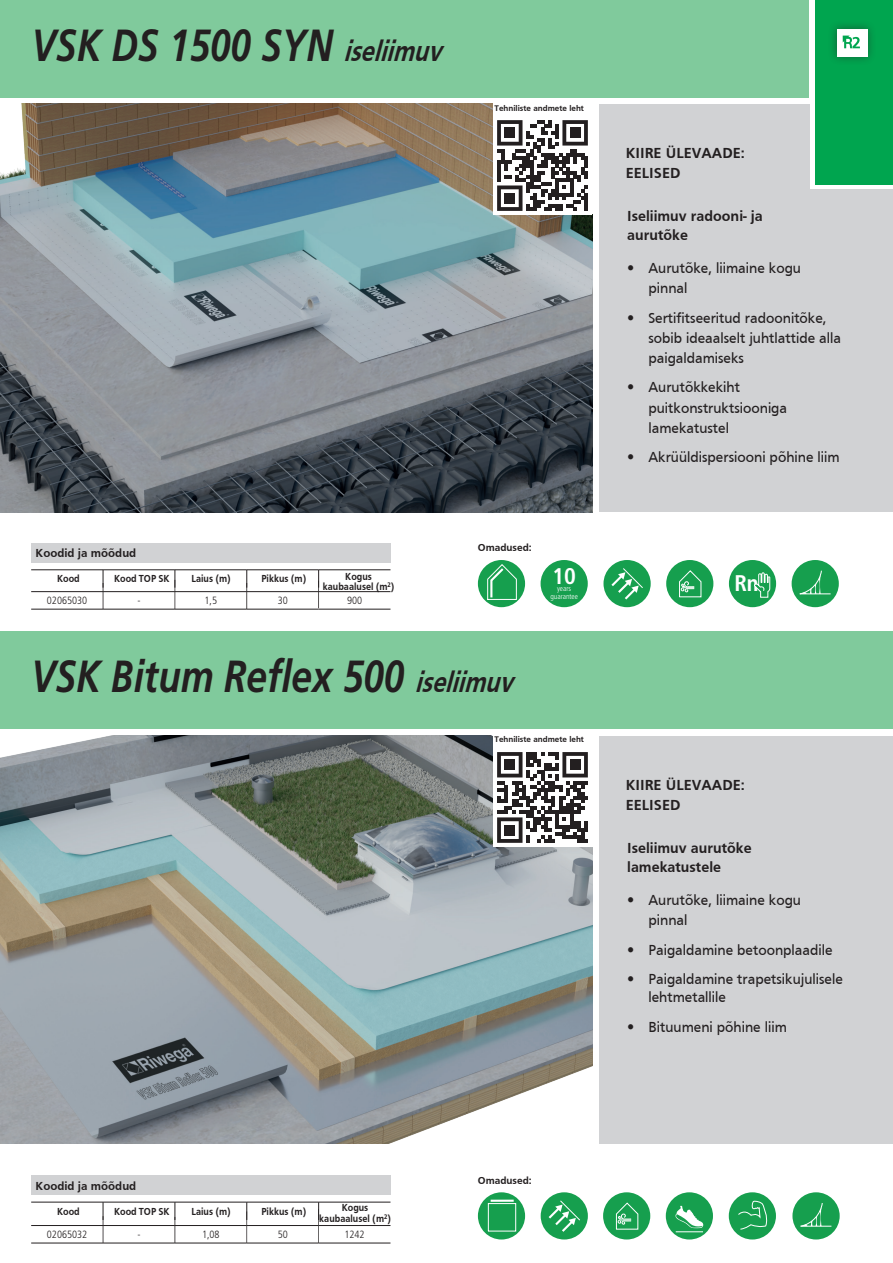
<style>
.page{position:relative;width:893px;height:1263px;background:#fff}
.page>*{position:absolute;margin:0;border:0;box-sizing:border-box;transform-origin:0 0}
.t1{font:italic 700 45px "Frutiger";color:#231f20;scale:.82 1}
.t2{font:700 condensed 22.65px "Frutiger";color:#fff}
.t3{font:15px/20.1px "Frutiger";color:#231f20;scale:.96 1}
.t4{font:700 15px/20.2px "Frutiger";color:#231f20}
.t5{font:700 12px "Frutiger";color:#231f20}
.t6{font:700 10.5px/10.5px "Frutiger";color:#231f20;text-align:center;scale:.9 1}
.t7{font:300 condensed 10.5px "Frutiger";color:#231f20}
.t8{font:700 10.5px "Frutiger";color:#231f20}
.t9{font:700 8.4px "Frutiger";color:#231f20}
.t10{font:300 condensed 7.5px/7.5px "Frutiger";color:#fff;text-align:center}
.s1{font-size:30px}
.s2{font-style:inherit}
.s3{font-weight:300}
</style>
<div class="page">
<div style="left:0;top:0;width:809px;height:98px;background:#80ca9c"></div>
<img style="left:0;top:104px;width:592px;height:408px">
<div style="left:815px;top:0;width:78px;height:184px;background:#00a54f"></div>
<div style="left:827px;top:20px;width:50px;height:45px;background:#231f20;opacity:.5"></div>
<div style="left:836px;top:29px;width:31px;height:27px;background:#fff"></div>
<svg style="left:843px;top:36px;width:17px;height:12px"></svg>
<div style="left:599px;top:189px;width:294px;height:323px;background:#d1d2d4"></div>
<div style="left:599px;top:104px;width:210px;height:95px;background:#d1d2d4"></div>
<div style="left:0;top:631px;width:893px;height:98px;background:#80ca9c"></div>
<div style="left:599px;top:821px;width:294px;height:323px;background:#d1d2d4"></div>
<div style="left:599px;top:736px;width:294px;height:95px;background:#d1d2d4"></div>
<div style="left:31px;top:543px;width:360px;height:19px;background:#d1d2d4"></div>
<div style="left:31px;top:1175px;width:360px;height:19px;background:#d1d2d4"></div>
<hr style="left:31px;top:569px;width:72px;height:1px;background:#231f20">
<hr style="left:103px;top:569px;width:72px;height:1px;background:#231f20">
<hr style="left:175px;top:569px;width:72px;height:1px;background:#231f20">
<hr style="left:247px;top:569px;width:72px;height:1px;background:#231f20">
<hr style="left:319px;top:569px;width:71px;height:1px;background:#231f20">
<hr style="left:31px;top:591px;width:72px;height:1px;background:#231f20">
<hr style="left:103px;top:591px;width:72px;height:1px;background:#231f20">
<svg style="left:103px;top:570px;width:1px;height:39px"></svg>
<hr style="left:175px;top:591px;width:72px;height:1px;background:#231f20">
<svg style="left:175px;top:570px;width:1px;height:39px"></svg>
<hr style="left:247px;top:591px;width:72px;height:1px;background:#231f20">
<svg style="left:247px;top:570px;width:1px;height:39px"></svg>
<hr style="left:319px;top:591px;width:71px;height:1px;background:#231f20">
<svg style="left:318px;top:570px;width:1px;height:38px"></svg>
<hr style="left:31px;top:609px;width:72px;height:1px;background:#231f20">
<hr style="left:103px;top:609px;width:72px;height:1px;background:#231f20">
<hr style="left:175px;top:609px;width:72px;height:1px;background:#231f20">
<hr style="left:247px;top:609px;width:72px;height:1px;background:#231f20">
<hr style="left:319px;top:609px;width:71px;height:1px;background:#231f20">
<hr style="left:31px;top:1202px;width:72px;height:1px;background:#231f20">
<hr style="left:103px;top:1202px;width:72px;height:1px;background:#231f20">
<hr style="left:175px;top:1202px;width:72px;height:1px;background:#231f20">
<hr style="left:247px;top:1202px;width:72px;height:1px;background:#231f20">
<hr style="left:319px;top:1202px;width:71px;height:1px;background:#231f20">
<hr style="left:31px;top:1225px;width:72px;height:1px;background:#231f20">
<hr style="left:103px;top:1225px;width:72px;height:1px;background:#231f20">
<svg style="left:103px;top:1202px;width:1px;height:41px"></svg>
<hr style="left:175px;top:1225px;width:72px;height:1px;background:#231f20">
<svg style="left:175px;top:1202px;width:1px;height:41px"></svg>
<hr style="left:247px;top:1225px;width:72px;height:1px;background:#231f20">
<hr style="left:247px;top:1211px;width:1px;height:32px;background:#231f20">
<hr style="left:319px;top:1225px;width:71px;height:1px;background:#231f20">
<hr style="left:318px;top:1209px;width:1px;height:34px;background:#231f20">
<hr style="left:31px;top:1243px;width:72px;height:1px;background:#231f20">
<hr style="left:103px;top:1243px;width:72px;height:1px;background:#231f20">
<hr style="left:175px;top:1243px;width:72px;height:1px;background:#231f20">
<hr style="left:247px;top:1243px;width:72px;height:1px;background:#231f20">
<hr style="left:319px;top:1243px;width:71px;height:1px;background:#231f20">
<div style="left:478px;top:560px;width:47px;height:47px;background:#169f4e;border-radius:50%"></div>
<svg style="left:487px;top:564px;width:30px;height:36px"></svg>
<div style="left:729px;top:560px;width:47px;height:47px;background:#169f4e;border-radius:50%"></div>
<svg style="left:754px;top:572px;width:16px;height:26px"></svg>
<div style="left:792px;top:560px;width:47px;height:47px;background:#169f4e;border-radius:50%"></div>
<hr style="left:800px;top:593px;width:31px;height:1px;background:#fff">
<svg style="left:799px;top:570px;width:23px;height:25px"></svg>
<div style="left:666px;top:560px;width:47px;height:47px;background:#169f4e;border-radius:50%"></div>
<svg style="left:679px;top:570px;width:22px;height:27px"></svg>
<div style="left:603px;top:560px;width:48px;height:47px;background:#169f4e;border-radius:50%"></div>
<svg style="left:609px;top:567px;width:35px;height:35px"></svg>
<div style="left:478px;top:1192px;width:47px;height:47px;background:#169f4e;border-radius:50%"></div>
<hr style="left:491px;top:1199px;width:23px;height:3px;background:#fff">
<div style="left:488px;top:1203px;width:28px;height:28px;border:1px solid #fff"></div>
<div style="left:541px;top:1192px;width:47px;height:47px;background:#169f4e;border-radius:50%"></div>
<svg style="left:546px;top:1200px;width:35px;height:34px"></svg>
<div style="left:603px;top:1192px;width:47px;height:47px;background:#169f4e;border-radius:50%"></div>
<svg style="left:616px;top:1202px;width:22px;height:28px"></svg>
<div style="left:666px;top:1192px;width:47px;height:47px;background:#169f4e;border-radius:50%"></div>
<svg style="left:675px;top:1206px;width:29px;height:26px"></svg>
<div style="left:729px;top:1192px;width:47px;height:47px;background:#169f4e;border-radius:50%"></div>
<svg style="left:738px;top:1195px;width:31px;height:35px"></svg>
<div style="left:792px;top:1192px;width:48px;height:47px;background:#169f4e;border-radius:50%"></div>
<hr style="left:801px;top:1226px;width:30px;height:1px;background:#fff">
<svg style="left:800px;top:1203px;width:23px;height:24px"></svg>
<div style="left:541px;top:560px;width:47px;height:47px;background:#169f4e;border-radius:50%"></div>
<img style="left:0;top:736px;width:592px;height:408px">
<div style="left:493px;top:103px;width:101px;height:111px;background:#fff"></div>
<div style="left:493px;top:736px;width:101px;height:110px;background:#fff"></div>
<div style="left:493px;top:117px;width:98px;height:98px;background:#fff"></div>
<svg style="left:497px;top:120px;width:91px;height:91px"></svg>
<div style="left:504px;top:127px;width:11px;height:11px;background:#231f20"></div>
<div style="left:570px;top:127px;width:11px;height:11px;background:#231f20"></div>
<div style="left:504px;top:193px;width:11px;height:11px;background:#231f20"></div>
<svg style="left:497px;top:752px;width:91px;height:91px"></svg>
<div style="left:504px;top:759px;width:11px;height:11px;background:#231f20"></div>
<div style="left:570px;top:759px;width:11px;height:11px;background:#231f20"></div>
<div style="left:504px;top:825px;width:11px;height:10px;background:#231f20"></div>
<h1 class="t1" style="left:32px;top:19px;width:512px">VS K D S 1 5 0 0 S YN <span class="s1">iseliimuv</span></h1>
<p class="t9" style="left:495px;top:103px;width:91px">Tehniliste andmete leht</p>
<p class="t5" style="left:36px;top:546px;width:102px">Koodid ja mõõdud</p>
<p class="t6" style="left:57px;top:573px;width:27px">Kood</p>
<p class="t6" style="left:114px;top:573px;width:63px">Kood TOP SK</p>
<p class="t6" style="left:191px;top:573px;width:45px">Laius (m)</p>
<p class="t6" style="left:261px;top:573px;width:51px">Pikkus (m)</p>
<p class="t6" style="left:323px;top:571px;width:81px">Kogus kaubaalusel (m<sup>2</sup>)</p>
<p class="t7" style="left:47px;top:594px;width:42px">02065030</p>
<p class="t7" style="left:137px;top:594px;width:5px">-</p>
<p class="t7" style="left:205px;top:594px;width:14px">1,5</p>
<p class="t7" style="left:278px;top:594px;width:12px">30</p>
<p class="t7" style="left:347px;top:594px;width:17px">900</p>
<p class="t8" style="left:478px;top:542px;width:55px">Omadused<span class="s2">:</span></p>
<h2 class="t2" style="left:552px;top:562px;width:25px">10</h2>
<p class="t10" style="left:550px;top:585px;width:29px">years guarantee</p>
<h1 class="t1" style="left:31px;top:650px;width:599px">VSK Bitum Reflex 500 <span class="s1">iseliimuv</span></h1>
<p class="t9" style="left:495px;top:735px;width:91px">Tehniliste andmete leht</p>
<p class="t4" style="left:626px;top:142px;width:121px">KIIRE ÜLEVAADE:<br>EELISED</p>
<p class="t4" style="left:627px;top:206px;width:137px;line-height:19.5px">Iseliimuv radooni- ja aurutõke</p>
<p class="t3" style="left:648px;top:258px;width:160px;text-indent:-21px"><span class="s3">•</span> Aurutõke, liimaine kogu pinnal</p>
<p class="t3" style="left:648px;top:307px;width:202px;text-indent:-21px"><span class="s3">•</span> Sertifitseeritud radoonitõke, sobib ideaalselt juhtlattide alla paigaldamiseks</p>
<p class="t3" style="left:648px;top:377px;width:146px;text-indent:-21px"><span class="s3">•</span> Aurutõkkekiht puitkonstruktsiooniga lamekatustel</p>
<p class="t3" style="left:627px;top:447px;width:223px"><span class="s3">•</span> Akrüüldispersiooni põhine liim</p>
<h2 class="t2" style="left:734px;top:570px;width:26px">Rn</h2>
<p class="t4" style="left:626px;top:775px;width:121px">KIIRE ÜLEVAADE:<br>EELISED</p>
<p class="t4" style="left:627px;top:838px;width:126px;line-height:19.5px">Iseliimuv aurutõke lamekatustele</p>
<p class="t3" style="left:648px;top:890px;width:160px;text-indent:-21px"><span class="s3">•</span> Aurutõke, liimaine kogu pinnal</p>
<p class="t3" style="left:627px;top:940px;width:215px"><span class="s3">•</span> Paigaldamine betoonplaadile</p>
<p class="t3" style="left:648px;top:970px;width:204px;line-height:18px;text-indent:-21px"><span class="s3">•</span> Paigaldamine trapetsikujulisele lehtmetallile</p>
<p class="t3" style="left:627px;top:1017px;width:168px"><span class="s3">•</span> Bituumeni põhine liim</p>
<p class="t5" style="left:36px;top:1179px;width:102px">Koodid ja mõõdud</p>
<p class="t6" style="left:57px;top:1206px;width:27px">Kood</p>
<p class="t6" style="left:114px;top:1206px;width:63px">Kood TOP SK</p>
<p class="t6" style="left:191px;top:1206px;width:45px">Laius (m)</p>
<p class="t6" style="left:261px;top:1206px;width:51px">Pikkus (m)</p>
<p class="t6" style="left:319px;top:1202px;width:81px">Kogus kaubaalusel (m<sup>2</sup>)</p>
<p class="t7" style="left:47px;top:1228px;width:42px">02065032</p>
<p class="t7" style="left:137px;top:1228px;width:5px">-</p>
<p class="t7" style="left:202px;top:1228px;width:19px">1,08</p>
<p class="t7" style="left:278px;top:1228px;width:12px">50</p>
<p class="t7" style="left:344px;top:1228px;width:22px">1242</p>
<p class="t8" style="left:478px;top:1174px;width:55px">Omadused<span class="s2">:</span></p>
</div>
